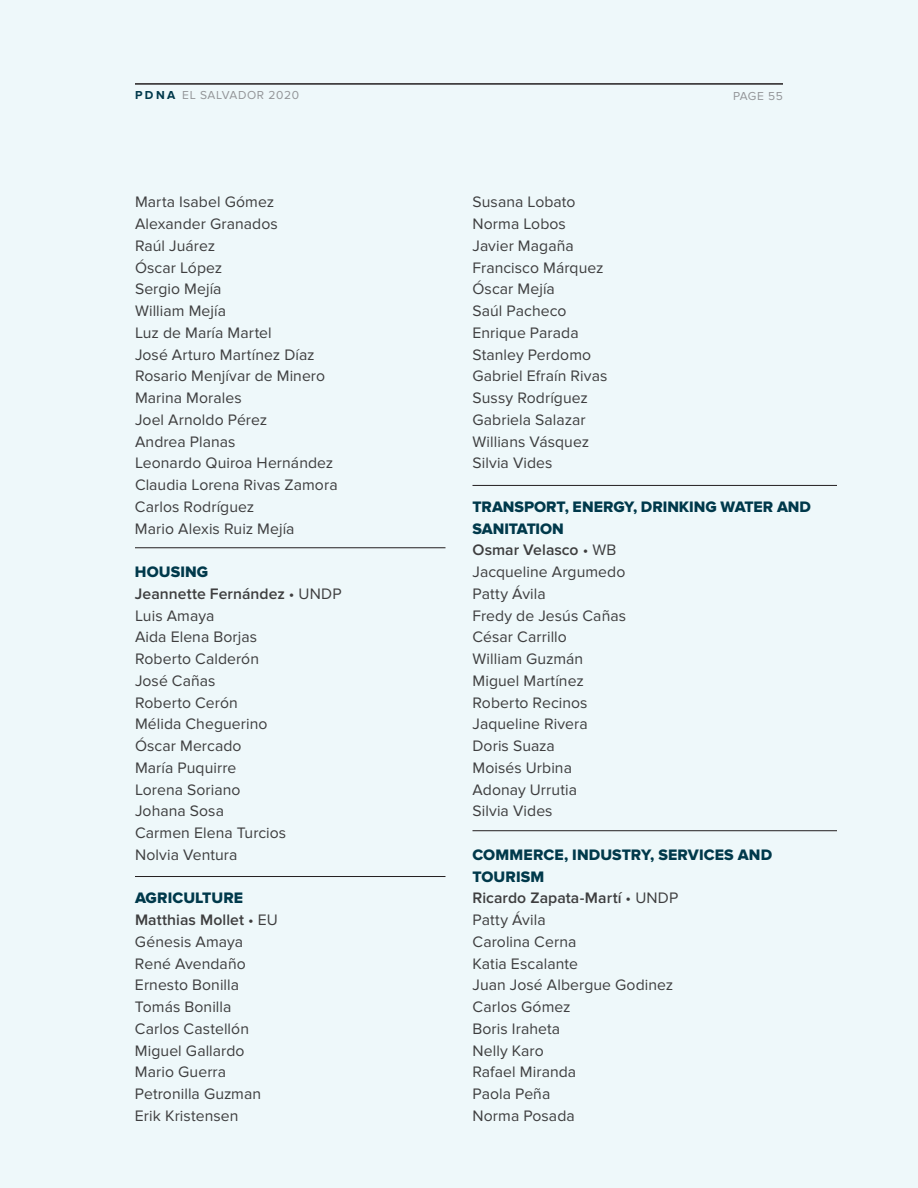
<style>
.page{position:relative;width:918px;height:1188px;background:#eef8fa}
.page>*{position:absolute;margin:0;border:0;box-sizing:border-box;transform-origin:0 0}
.t1{font:15.75px/21.8px "Proxima Nova";letter-spacing:.005em;color:#3e3e3f}
.t2{font:15.75px "Proxima Nova Extrabld";letter-spacing:.005em;color:#00394b}
.t3{font:12px "Proxima Nova";letter-spacing:.05em;color:#939598}
.s1{font-weight:700;color:#00394b}
.s2{font-weight:600}
</style>
<div class="page">
<hr style="left:472px;top:485px;width:365px;height:1px;background:#231f20">
<hr style="left:135px;top:547px;width:311px;height:1px;background:#231f20">
<hr style="left:135px;top:876px;width:311px;height:1px;background:#231f20">
<hr style="left:472px;top:830px;width:365px;height:1px;background:#231f20">
<hr style="left:135px;top:83px;width:648px;height:2px;background:#231f20">
<p class="t3" style="left:135px;top:88px;width:166px"><span class="s1">p dna</span> el salvador 2020</p>
<p class="t3" style="left:733px;top:89px;width:9px">page</p>
<p class="t3" style="left:768px;top:89px;width:16px">55</p>
<p class="t1" style="left:135px;top:192px;width:204px">Marta Isabel Gómez<br>Alexander Granados<br>Raúl Juárez<br>Óscar López<br>Sergio Mejía<br>William Mejía<br>Luz de María Martel<br>José Arturo Martínez Díaz<br>Rosario Menjívar de Minero<br>Marina Morales<br>Joel Arnoldo Pérez<br>Andrea Planas<br>Leonardo Quiroa Hernández<br>Claudia Lorena Rivas Zamora<br>Carlos Rodríguez<br>Mario Alexis Ruiz Mejía</p>
<p class="t2" style="left:135px;top:563px;width:35px">HOUSING</p>
<p class="t1" style="left:135px;top:583px;width:208px"><span class="s2">Jeannette Fernández</span> • UNDP<br>Luis Amaya<br>Aida Elena Borjas<br>Roberto Calderón<br>José Cañas<br>Roberto Cerón<br>Mélida Cheguerino<br>Óscar Mercado<br>María Puquirre<br>Lorena Soriano<br>Johana Sosa<br>Carmen Elena Turcios<br>Nolvia Ventura</p>
<p class="t2" style="left:135px;top:889px;width:22px">AGRICULTURE</p>
<p class="t1" style="left:135px;top:909px;width:144px"><span class="s2">Matthias Mollet</span> • EU<br>Génesis Amaya<br>René Avendaño<br>Ernesto Bonilla<br>Tomás Bonilla<br>Carlos Castellón<br>Miguel Gallardo<br>Mario Guerra<br>Petronilla Guzman<br>Erik Kristensen</p>
<p class="t1" style="left:472px;top:192px;width:136px">Susana Lobato<br>Norma Lobos<br>Javier Magaña<br>Francisco Márquez<br>Óscar Mejía<br>Saúl Pacheco<br>Enrique Parada<br>Stanley Perdomo<br>Gabriel Efraín Rivas<br>Sussy Rodríguez<br>Gabriela Salazar<br>Willians Vásquez<br>Silvia Vides</p>
<p class="t2" style="left:472px;top:498px;width:12px">TRANSP</p>
<p class="t2" style="left:534px;top:498px;width:60px">ORT, ENERGY</p>
<p class="t2" style="left:633px;top:498px;width:19px">, DRINKING</p>
<p class="t2" style="left:721px;top:498px;width:12px">WATER</p>
<p class="t2" style="left:777px;top:498px;width:36px">AN D</p>
<p class="t2" style="left:472px;top:519px;width:10px">SANITATI</p>
<p class="t2" style="left:540px;top:519px;width:23px">ON</p>
<p class="t1" style="left:472px;top:540px;width:155px"><span class="s2">Osmar Velasco</span> • WB<br>Jacqueline Argumedo<br>Patty Ávila<br>Fredy de Jesús Cañas<br>César Carrillo<br>William Guzmán<br>Miguel Martínez<br>Roberto Recinos<br>Jaqueline Rivera<br>Doris Suaza<br>Moisés Urbina<br>Adonay Urrutia<br>Silvia Vides</p>
<p class="t2" style="left:472px;top:846px;width:36px">COMMERCE</p>
<p class="t2" style="left:564px;top:846px;width:48px">, INDUSTRY</p>
<p class="t2" style="left:650px;top:846px;width:19px">, SER</p>
<p class="t2" style="left:688px;top:846px;width:21px">VICES</p>
<p class="t2" style="left:738px;top:846px;width:36px">AN D</p>
<p class="t2" style="left:472px;top:867px;width:32px">TOURISM</p>
<p class="t1" style="left:472px;top:888px;width:207px"><span class="s2">Ricardo Zapata-Martí</span> • UNDP<br>Patty Ávila<br>Carolina Cerna<br>Katia Escalante<br>Juan José Albergue Godinez<br>Carlos Gómez<br>Boris I raheta<br>Nelly Karo<br>Rafael Miranda<br>Paola Peña<br>Norma Posada</p>
</div>
